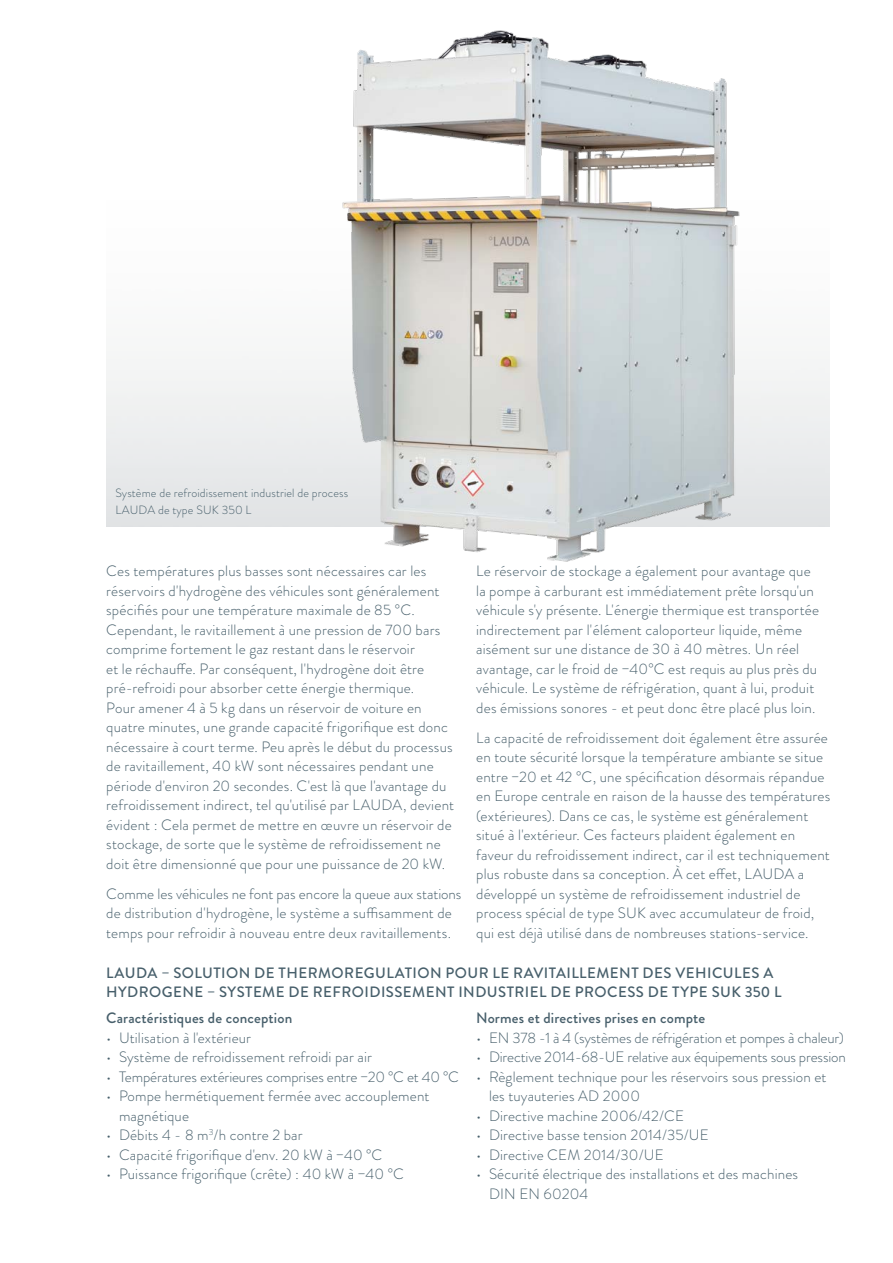
<style>
.page{position:relative;width:893px;height:1263px;background:#fff}
.page>*{position:absolute;margin:0;border:0;box-sizing:border-box;transform-origin:0 0}
.t1{font:300 15px/19.5px "Brandon Grotesque";letter-spacing:.01em;color:#475f6b}
.t2{font:300 15px "Brandon Grotesque";letter-spacing:-.01em;color:#475f6b}
.t3{font:500 15px/19.5px "Brandon Grotesque";letter-spacing:.03em;color:#475f6b}
.t4{font:500 15px "Brandon Grotesque";letter-spacing:.01em;color:#475f6b}
.t5{font:300 12px/16.2px "Brandon Grotesque";letter-spacing:.01em;color:#475f6b}
</style>
<div class="page">
<img style="left:331px;top:30px;width:433px;height:532px">
<p class="t5" style="left:115px;top:485px;width:234px">Système de refroidissement industriel de process<br>LAUDA de type SUK 350 L</p>
<p class="t1" style="left:106px;top:561px;width:349px">Ces températures plus basses sont nécessaires car les réservoirs d'hydrogène des véhicules sont généralement spécifiés pour une température maximale de 85 °C.<br>Cependant, le ravitaillement à une pression de 700 bars comprime fortement le gaz restant dans le réservoir<br>et le réchauffe. Par conséquent, l'hydrogène doit être pré-refroidi pour absorber cette énergie thermique.<br>Pour amener 4 à 5 kg dans un réservoir de voiture en quatre minutes, une grande capacité frigorifique est donc nécessaire à court terme. Peu après le début du processus de ravitaillement, 40 kW sont nécessaires pendant une période d'environ 20 secondes. C'est là que l'avantage du refroidissement indirect, tel qu'utilisé par LAUDA, devient évident : Cela permet de mettre en œuvre un réservoir de stockage, de sorte que le système de refroidissement ne doit être dimensionné que pour une puissance de 20 kW.</p>
<p class="t1" style="left:106px;top:884px;width:357px">Comme les véhicules ne font pas encore la queue aux stations de distribution d'hydrogène, le système a suffisamment de temps pour refroidir à nouveau entre deux ravitaillements.</p>
<p class="t1" style="left:476px;top:561px;width:344px">Le réservoir de stockage a également pour avantage que la pompe à carburant est immédiatement prête lorsqu'un véhicule s'y présente. L'énergie thermique est transportée indirectement par l'élément caloporteur liquide, même aisément sur une distance de 30 à 40 mètres. Un réel avantage, car le froid de −40°C est requis au plus près du véhicule. Le système de réfrigération, quant à lui, produit des émissions sonores - et peut donc être placé plus loin.</p>
<p class="t1" style="left:476px;top:728px;width:356px">La capacité de refroidissement doit également être assurée en toute sécurité lorsque la température ambiante se situe entre −20 et 42 °C, une spécification désormais répandue en Europe centrale en raison de la hausse des températures (extérieures). Dans ce cas, le système est généralement situé à l'extérieur. Ces facteurs plaident également en faveur du refroidissement indirect, car il est techniquement plus robuste dans sa conception. À cet effet, LAUDA a développé un système de refroidissement industriel de process spécial de type SUK avec accumulateur de froid, qui est déjà utilisé dans de nombreuses stations-service.</p>
<p class="t3" style="left:106px;top:963px;width:677px">LAUDA – SOLUTION DE THERMOREGULATION POUR LE RAVITAILLEMENT DES VEHICULES A<br>HYDROGENE – SYSTEME DE REFROIDISSEMENT INDUSTRIEL DE PROCESS DE TYPE SUK 350 L</p>
<p class="t4" style="left:106px;top:1008px;width:187px">Caractéristiques de conception</p>
<p class="t1" style="left:106px;top:1028px;width:146px">• Utilisation à l'extérieur</p>
<p class="t1" style="left:106px;top:1047px;width:267px">• Système de refroidissement refroidi par air</p>
<p class="t2" style="left:106px;top:1066px;width:354px">• Températures extérieures comprises entre −20 °C et 40 °C</p>
<p class="t1" style="left:119px;top:1086px;width:312px;text-indent:-13px">• Pompe hermétiquement fermée avec accouplement magnétique</p>
<p class="t1" style="left:106px;top:1125px;width:198px">• Débits 4 - 8 m<sup>3</sup>/h contre 2 bar</p>
<p class="t1" style="left:106px;top:1145px;width:278px">• Capacité frigorifique d'env. 20 kW à −40 °C</p>
<p class="t1" style="left:106px;top:1164px;width:299px">• Puissance frigorifique (crête) : 40 kW à −40 °C</p>
<p class="t4" style="left:476px;top:1008px;width:231px">Normes et directives prises en compte</p>
<p class="t2" style="left:476px;top:1027px;width:369px">• EN 378 -1 à 4 (systèmes de réfrigération et pompes à chaleur)</p>
<p class="t2" style="left:476px;top:1047px;width:371px">• Directive 2014-68-UE relative aux équipements sous pression</p>
<p class="t1" style="left:489px;top:1067px;width:339px;text-indent:-13px">• Règlement technique pour les réservoirs sous pression et les tuyauteries AD 2000</p>
<p class="t1" style="left:476px;top:1106px;width:209px">• Directive machine 2006/42/CE</p>
<p class="t1" style="left:476px;top:1125px;width:234px">• Directive basse tension 2014/35/UE</p>
<p class="t1" style="left:476px;top:1145px;width:189px">• Directive CEM 2014/30/UE</p>
<p class="t1" style="left:489px;top:1164px;width:311px;text-indent:-13px">• Sécurité électrique des installations et des machines<br>DIN EN 60204</p>
</div>
